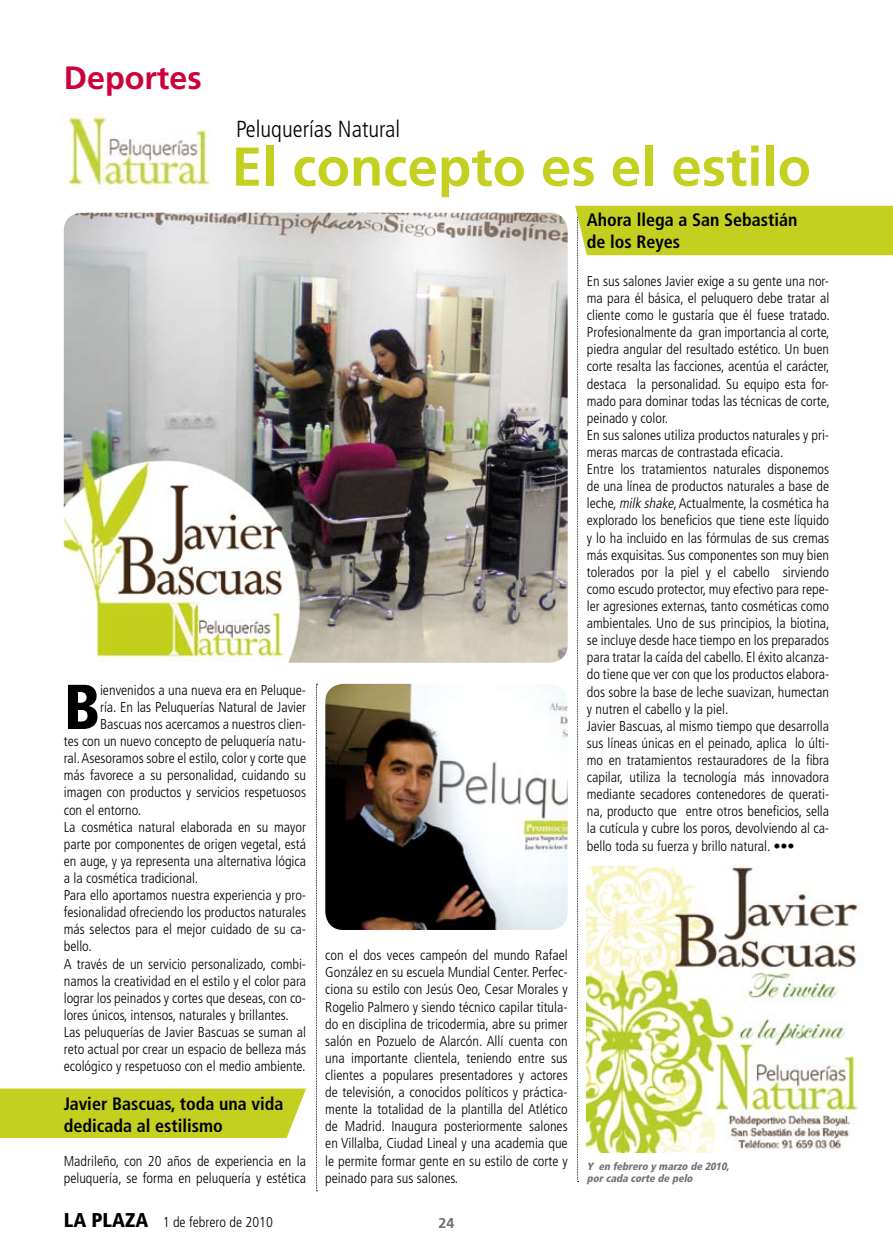
<style>
.page{position:relative;width:893px;height:1255px;background:#fff}
.page>*{position:absolute;margin:0;border:0;box-sizing:border-box;transform-origin:0 0}
.t1{font:900 condensed 63.3px "Frutiger";color:#000}
.t2{font:700 54.6px "Frutiger";color:#c3d01f}
.t3{font:700 32.25px "Frutiger";color:#ce003c}
.t4{font:300 condensed 23.25px "Frutiger";color:#000}
.t5{font:700 condensed 18px/21.6px "Frutiger";color:#000}
.t6{font:300 condensed 14.25px/17.1px "Frutiger";color:#000}
.t7{font:700 14.25px "Frutiger";color:#707173}
.t8{font:italic 900 condensed 10.5px/12px "Frutiger";color:#707173}
.s1{font-weight:900;font-size:19.95px}
.s2{font-style:italic}
</style>
<div class="page">
<svg style="left:316px;top:684px;width:1px;height:507px"></svg>
<svg style="left:575px;top:206px;width:318px;height:974px"></svg>
<img style="left:64px;top:113px;width:150px;height:77px">
<img style="left:64px;top:213px;width:504px;height:449px">
<img style="left:325px;top:684px;width:243px;height:245px">
<img style="left:587px;top:866px;width:287px;height:286px">
<div style="left:0;top:1088px;width:306px;height:49px;background:#c3d01f"></div>
<h3 class="t3" style="left:64px;top:59px;width:139px">Deportes</h3>
<h3 class="t4" style="left:236px;top:116px;width:166px">Peluquerías Natural</h3>
<h2 class="t2" style="left:232px;top:135px;width:581px">El concepto es el estilo</h2>
<h1 class="t1" style="left:64px;top:669px;width:38px">B</h1>
<p class="t6" style="left:100px;top:681px;width:208px">ienvenidos a una nueva era en Peluque-</p>
<p class="t6" style="left:100px;top:698px;width:208px">ría. En las Peluquerías Natural de Javier</p>
<p class="t6" style="left:100px;top:715px;width:208px">Bascuas nos acercamos a nuestros clien-</p>
<p class="t6" style="left:64px;top:732px;width:244px">tes con un nuevo concepto de peluquería natu-</p>
<p class="t6" style="left:64px;top:750px;width:244px">ral. Asesoramos sobre el estilo, color y corte que</p>
<p class="t6" style="left:64px;top:767px;width:244px">más favorece a su personalidad, cuidando su</p>
<p class="t6" style="left:64px;top:784px;width:244px">imagen con productos y servicios respetuosos</p>
<p class="t6" style="left:64px;top:801px;width:79px">con el entorno.</p>
<p class="t6" style="left:64px;top:818px;width:244px">La cosmética natural elaborada en su mayor</p>
<p class="t6" style="left:64px;top:835px;width:244px">parte por componentes de origen vegetal, está</p>
<p class="t6" style="left:64px;top:852px;width:244px">en auge, y ya representa una alternativa lógica</p>
<p class="t6" style="left:64px;top:869px;width:136px">a la cosmética tradicional.</p>
<p class="t6" style="left:64px;top:886px;width:244px">Para ello aportamos nuestra experiencia y pro-</p>
<p class="t6" style="left:64px;top:903px;width:244px">fesionalidad ofreciendo los productos naturales</p>
<p class="t6" style="left:64px;top:921px;width:244px">más selectos para el mejor cuidado de su ca-</p>
<p class="t6" style="left:64px;top:938px;width:29px">bello.</p>
<p class="t6" style="left:64px;top:955px;width:244px">A través de un servicio personalizado, combi-</p>
<p class="t6" style="left:64px;top:972px;width:244px">namos la creatividad en el estilo y el color para</p>
<p class="t6" style="left:64px;top:989px;width:244px">lograr los peinados y cortes que deseas, con co-</p>
<p class="t6" style="left:64px;top:1006px;width:227px">lores únicos, intensos, naturales y brillantes.</p>
<p class="t6" style="left:64px;top:1023px;width:244px">Las peluquerías de Javier Bascuas se suman al</p>
<p class="t6" style="left:64px;top:1040px;width:244px">reto actual por crear un espacio de belleza más</p>
<p class="t6" style="left:64px;top:1057px;width:243px">ecológico y respetuoso con el medio ambiente.</p>
<p class="t5" style="left:64px;top:1092px;width:221px">Javier Bascuas, toda una vida dedicada al estilismo</p>
<p class="t6" style="left:64px;top:1152px;width:244px">Madrileño, con 20 años de experiencia en la peluquería, se forma en peluquería y estética</p>
<p class="t6" style="left:325px;top:946px;width:244px;text-align:justify">con el dos veces campeón del mundo Rafael González en su escuela Mundial Center. Perfec&shy;ciona su estilo con Jesús Oeo, Cesar Morales y Rogelio Palmero y siendo técnico capilar titula&shy;do en disciplina de tricodermia, abre su primer salón en Pozuelo de Alarcón. Allí cuenta con una importante clientela, teniendo entre sus clientes a populares presentadores y actores de televisión, a conocidos políticos y práctica&shy;mente la totalidad de la plantilla del Atlético de Madrid. Inaugura posteriormente salones en Villalba, Ciudad Lineal y una academia que le permite formar gente en su estilo de corte y peinado para sus salones.</p>
<p class="t6" style="left:64px;top:1213px;width:211px"><span class="s1">LA PLAZA</span> 1 de febrero de 2010</p>
<p class="t7" style="left:439px;top:1214px;width:17px">24</p>
<p class="t5" style="left:587px;top:209px;width:212px">Ahora llega a San Sebastián de los Reyes</p>
<p class="t6" style="left:587px;top:273px;width:244px">En sus salones Javier exige a su gente una nor&shy;ma para él básica, el peluquero debe tratar al cliente como le gustaría que él fuese tratado.<br>Profesionalmente da gran importancia al corte, piedra angular del resultado estético. Un buen corte resalta las facciones, acentúa el carácter, destaca la personalidad. Su equipo esta for&shy;mado para dominar todas las técnicas de corte, peinado y color.<br>En sus salones utiliza productos naturales y pri&shy;meras marcas de contrastada eficacia.<br>Entre los tratamientos naturales disponemos de una línea de productos naturales a base de leche, <span class="s2">milk shake</span>, Actualmente, la cosmética ha explorado los beneficios que tiene este líquido y lo ha incluido en las fórmulas de sus cremas más exquisitas. Sus componentes son muy bien tolerados por la piel y el cabello sirviendo como escudo protector, muy efectivo para repe&shy;ler agresiones externas, tanto cosméticas como ambientales. Uno de sus principios, la biotina, se incluye desde hace tiempo en los preparados para tratar la caída del cabello. El éxito alcanza&shy;do tiene que ver con que los productos elabora&shy;dos sobre la base de leche suavizan, humectan y nutren el cabello y la piel.<br>Javier Bascuas, al mismo tiempo que desarrolla sus líneas únicas en el peinado, aplica lo últi&shy;mo en tratamientos restauradores de la fibra capilar, utiliza la tecnología más innovadora mediante secadores contenedores de querati&shy;na, producto que entre otros beneficios, sella la cutícula y cubre los poros, devolviendo al ca&shy;bello toda su fuerza y brillo natural. •••</p>
<p class="t8" style="left:587px;top:1159px;width:147px">Y en febrero y marzo de 2010, porcada corte de pelo</p>
</div>
